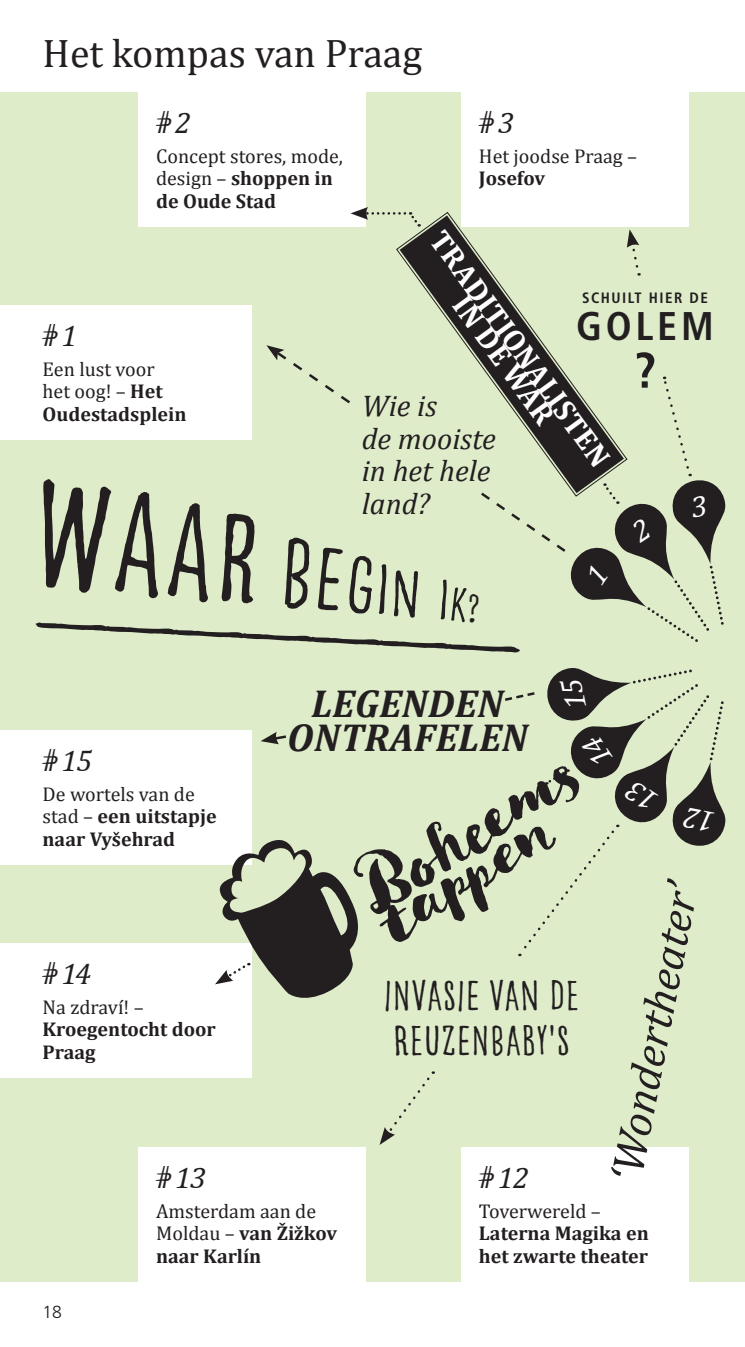
<style>
.page{position:relative;width:745px;height:1347px;background:#fff}
.page>*{position:absolute;margin:0;border:0;box-sizing:border-box;transform-origin:0 0}
.t1{font:162.5px "Goodlife Sans Condensed";color:#231f20}
.t2{font:112.5px "Goodlife Sans Condensed";color:#231f20;scale:2 1}
.K_brush_klein{font:75px "Goodlife Brush";color:#231f20}
.K_Versalien_bold_mit{font:50px "DM Frutiger LT Pro 67 Bold Cn";color:#231f20}
.K_goodlife_cond{font:45px "Goodlife Sans Condensed";color:#231f20}
.K_kursiv{font:italic 45px "Cambria";color:#231f20}
.Headline{font:40px "Cambria";color:#231f20}
.K_Versalien_bold_kle{font:40px "DM Frutiger LT Pro 67 Bold Cn";letter-spacing:.095em;color:#231f20}
.K_Cambria_Versalien{font:italic 700 39.25px "Cambria";letter-spacing:.01em;color:#231f20}
.K_kursiv-2{font:italic 30px/32.5px "Cambria";color:#231f20}
.K_Cambria_Versalien-2{font:700 30px "Cambria";color:#fff}
.Kompass_Ziffer{font:italic 30px "Cambria";letter-spacing:-.035em;color:#231f20}
.Kompass_Text{font:20px/22.5px "Cambria";color:#231f20}
.Kompass_Text-2{font:700 20px/22.5px "Cambria";color:#231f20}
.Pagina{font:300 17.5px "DM Frutiger LT Pro 45";color:#231f20}
.K_Versalien_bold_kle-2{font:15px "DM Frutiger LT Pro 67 Bold Cn";letter-spacing:.1em;color:#231f20}
.s1{font-weight:700}
.s2{font-size:150px}
.s3{font-size:140px}
.s4{font-size:132.5px}
.s5{font-size:105px}
.s6{font-size:95px}
.s7{font-size:85px}
.s8{font-size:75px}
.s9{font-size:70px}
.s10{font-size:60px}
.s11{font-size:50px}
.s12{font-size:42.5px}
.s13{font-weight:400}
</style>
<div class="page">
<div style="left:0;top:92px;width:744px;height:1189px;background:#deecca"></div>
<div style="left:0;top:305px;width:252px;height:134px;background:#fff"></div>
<div style="left:0;top:730px;width:252px;height:135px;background:#fff"></div>
<div style="left:0;top:943px;width:252px;height:134px;background:#fff"></div>
<div style="left:461px;top:1147px;width:226px;height:134px;background:#fff"></div>
<div style="left:461px;top:92px;width:226px;height:135px;background:#fff"></div>
<div style="left:138px;top:92px;width:227px;height:135px;background:#fff"></div>
<div style="left:138px;top:1147px;width:227px;height:134px;background:#fff"></div>
<svg style="left:627px;top:229px;width:12px;height:47px"></svg>
<svg style="left:260px;top:732px;width:27px;height:12px"></svg>
<svg style="left:380px;top:1071px;width:53px;height:73px"></svg>
<svg style="left:401px;top:217px;width:166px;height:159px"></svg>
<svg style="left:266px;top:345px;width:84px;height:59px"></svg>
<svg style="left:350px;top:207px;width:69px;height:19px"></svg>
<svg style="left:215px;top:840px;width:143px;height:158px"></svg>
<svg style="left:481px;top:376px;width:211px;height:176px"></svg>
<svg style="left:505px;top:692px;width:115px;height:264px"></svg>
<p class="Headline" style="left:43px;top:29px;width:381px">Het kompas van Praag</p>
<p class="Kompass_Ziffer" style="left:175px;top:102px;width:17px">2</p>
<p class="Kompass_Text" style="left:156px;top:145px;width:188px">Concept stores, mode, design – <span class="s1">shoppen in de Oude Stad</span></p>
<p class="Kompass_Ziffer" style="left:498px;top:102px;width:17px">3</p>
<p class="Kompass_Text" style="left:478px;top:145px;width:160px">Het joodse Praag –<br><span class="s1">Josefov</span></p>
<p class="K_Cambria_Versalien-2" style="left:453px;top:221px;width:285px;rotate:54deg">TRADITIONALISTEN</p>
<p class="K_Versalien_bold_kle-2" style="left:581px;top:288px;width:127px">SCHUILT HIER DE</p>
<p class="K_Versalien_bold_kle" style="left:575px;top:302px;width:139px">GOLEM</p>
<p class="K_Versalien_bold_mit" style="left:633px;top:341px;width:25px">?</p>
<p class="K_Cambria_Versalien-2" style="left:476px;top:287px;width:152px;rotate:54deg">IN DE WAR</p>
<p class="Kompass_Ziffer" style="left:61px;top:314px;width:17px">1</p>
<p class="Kompass_Text" style="left:43px;top:357px;width:145px">Een lust voor het oog! – <span class="s1">Het<br>Oudestadsplein</span></p>
<p class="K_kursiv-2" style="left:361px;top:389px;width:76px">Wie is</p>
<p class="K_kursiv-2" style="left:361px;top:421px;width:135px">de mooiste</p>
<p class="K_kursiv-2" style="left:361px;top:454px;width:130px">in het hele land?</p>
<p class="t1" style="left:39px;top:444px;width:454px;rotate:5deg">W<span class="s2">A</span><span class="s3">A</span><span class="s4">R</span> <span class="s5">B</span><span class="s6">E</span><span class="s7">G</span><span class="s8">I</span><span class="s9">N</span> <span class="s10">I</span><span class="s11">K</span><span class="s12">?</span></p>
<p class="t2" style="left:41px;top:519px;width:244px;rotate:3deg">_______</p>
<p class="K_Cambria_Versalien" style="left:311px;top:676px;width:194px">LEGENDEN</p>
<p class="K_Cambria_Versalien" style="left:287px;top:710px;width:242px">ONTRAFELEN</p>
<p class="Kompass_Ziffer" style="left:61px;top:740px;width:32px">15</p>
<p class="Kompass_Text-2" style="left:43px;top:782px;width:176px"><span class="s13">De wortels van de stad –</span> een uitstapje naar Vyšehrad</p>
<p class="K_brush_klein" style="left:338px;top:856px;width:248px;rotate:-33deg">Boheems</p>
<p class="K_brush_klein" style="left:357px;top:885px;width:196px;rotate:-33deg">tapp en</p>
<p class="K_kursiv" style="left:593px;top:1175px;width:306px;rotate:-79deg">‘Wondertheater’</p>
<p class="Kompass_Ziffer" style="left:61px;top:952px;width:31px">14</p>
<p class="Kompass_Text-2" style="left:43px;top:994px;width:175px"><span class="s13">Na zdraví! –<br></span>Kroegentocht door<br>Praag</p>
<p class="K_goodlife_cond" style="left:383px;top:970px;width:197px">INVASIE VAN DE</p>
<p class="K_goodlife_cond" style="left:392px;top:1015px;width:179px">REUZENBABY'S</p>
<p class="Kompass_Ziffer" style="left:175px;top:1156px;width:32px">13</p>
<p class="Kompass_Text" style="left:156px;top:1199px;width:182px">Amsterdam aan de<br>Moldau – <span class="s1">van Žižkov naar Karlín</span></p>
<p class="Kompass_Ziffer" style="left:497px;top:1156px;width:33px">12</p>
<p class="Kompass_Text-2" style="left:478px;top:1199px;width:171px"><span class="s13">Toverwereld –<br></span>Laterna Magika en het zwarte theater</p>
<p class="Pagina" style="left:43px;top:1301px;width:21px">18</p>
</div>
